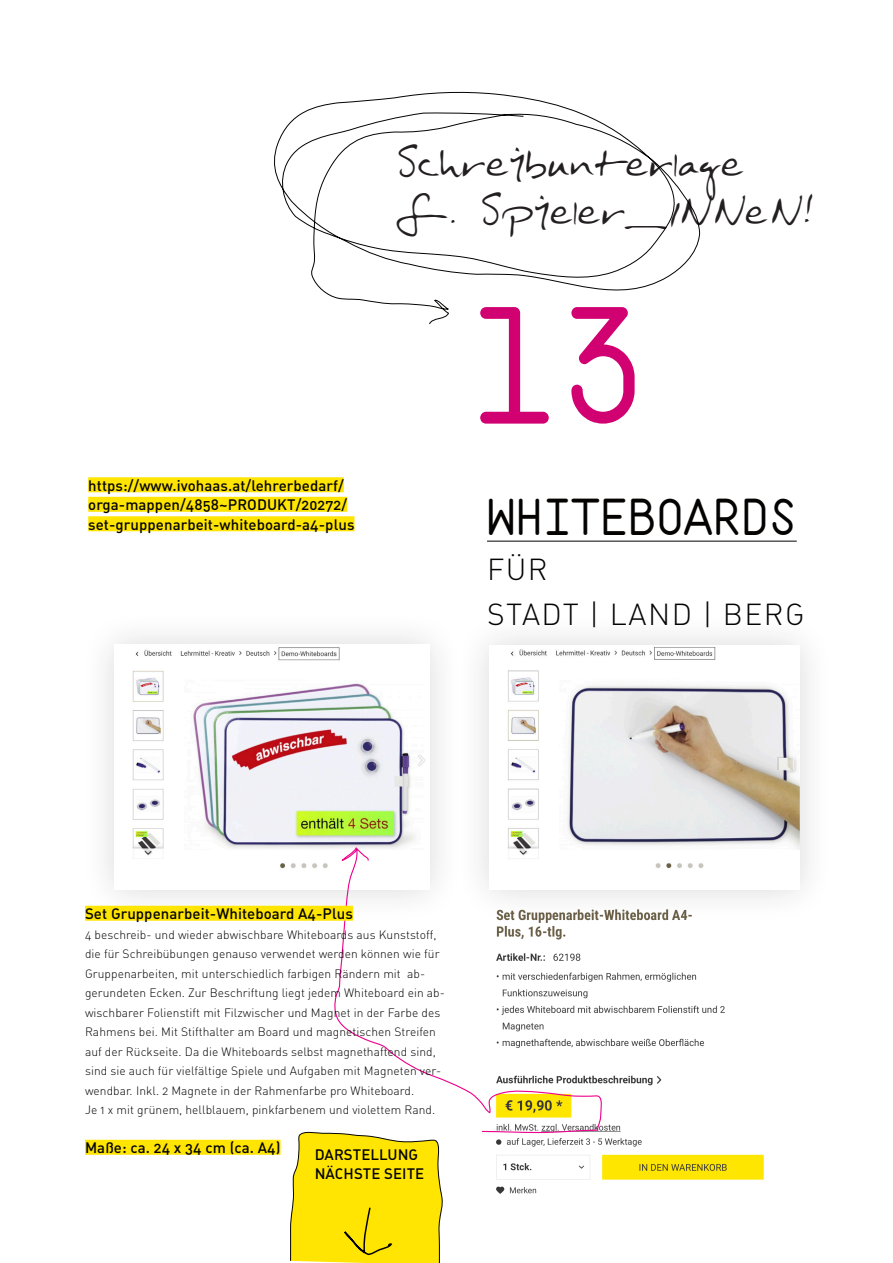
<style>
.page{position:relative;width:893px;height:1263px;background:#fff}
.page>*{position:absolute;margin:0;border:0;box-sizing:border-box;transform-origin:0 0}
.t1{font:156.3px "AHAMONO Monospaced";color:#d10172}
.t2{font:49.5px "AHAMONO Monospaced";letter-spacing:.005em;color:#040302}
.t3{font:48px/48px "Doctor";color:#231f20}
.t4{font:30px "DIN Light Alternate";letter-spacing:.05em;color:#040302}
.t5{font:15px/19.5px "DIN Medium Alternate";letter-spacing:.005em;color:#040302}
.t6{font:12px/19.5px "DIN Light Alternate";letter-spacing:.005em;color:#040302}
</style>
<div class="page">
<svg style="left:274px;top:91px;width:426px;height:233px"></svg>
<hr style="left:487px;top:541px;width:310px;height:1px;background:#040302">
<img style="left:496px;top:972px;width:268px;height:222px">
<div style="left:81px;top:611px;width:382px;height:312px;background:#231f20;opacity:.17"></div>
<img style="left:132px;top:647px;width:293px;height:222px">
<svg style="left:333px;top:841px;width:272px;height:292px"></svg>
<div style="left:456px;top:612px;width:377px;height:311px;background:#231f20;opacity:.17"></div>
<img style="left:508px;top:647px;width:291px;height:221px">
<div style="left:88px;top:477px;width:256px;height:15px;background:#ffe501"></div>
<div style="left:88px;top:497px;width:259px;height:15px;background:#ffe501"></div>
<div style="left:88px;top:516px;width:266px;height:15px;background:#ffe501"></div>
<div style="left:85px;top:906px;width:268px;height:15px;background:#ffe501"></div>
<div style="left:85px;top:1140px;width:196px;height:15px;background:#ffe501"></div>
<svg style="left:290px;top:1077px;width:154px;height:186px"></svg>
<p class="t3" style="left:394px;top:134px;width:420px">Schreibunterlage f. Spieler_INNeN!</p>
<p class="t5" style="left:88px;top:475px;width:268px">https://www.ivohaas.at/lehrerbedarf/ orga-mappen/4858~PRODUKT/20272/ set-gruppenarbeit-whiteboard-a4-plus</p>
<p class="t1" style="left:470px;top:268px;width:179px">13</p>
<p class="t2" style="left:487px;top:486px;width:311px">WHITEBOARDS</p>
<p class="t4" style="left:487px;top:551px;width:62px">FÜR</p>
<p class="t4" style="left:487px;top:596px;width:319px">STADT | LAND | BERG</p>
<p class="t5" style="left:85px;top:903px;width:269px">Set Gruppenarbeit-Whiteboard A4-Plus</p>
<p class="t6" style="left:85px;top:924px;width:361px">4 beschreib- und wieder abwischbare Whiteboards aus Kunststoff, die für Schreibübungen genauso verwendet werden können wie für Gruppenarbeiten, mit unterschiedlich farbigen Rändern mit ab&shy;gerundeten Ecken. Zur Beschriftung liegt jedem Whiteboard ein ab&shy;wischbarer Folienstift mit Filzwischer und Magnet in der Farbe des Rahmens bei. Mit Stifthalter am Board und magnetischen Streifen auf der Rückseite. Da die Whiteboards selbst magnethaftend sind, sind sie auch für vielfältige Spiele und Aufgaben mit Magneten ver&shy;wendbar. Inkl. 2 Magnete in der Rahmenfarbe pro Whiteboard.</p>
<p class="t6" style="left:85px;top:1100px;width:352px">Je 1 x mit grünem, hellblauem, pinkfarbenem und violettem Rand.</p>
<p class="t5" style="left:85px;top:1137px;width:197px">Maße: ca. 24 x 34 cm (ca. A4)</p>
<p class="t5" style="left:315px;top:1144px;width:105px">DARSTELLUNG</p>
<p class="t5" style="left:315px;top:1164px;width:111px">NÄCHSTE SEITE</p>
</div>
